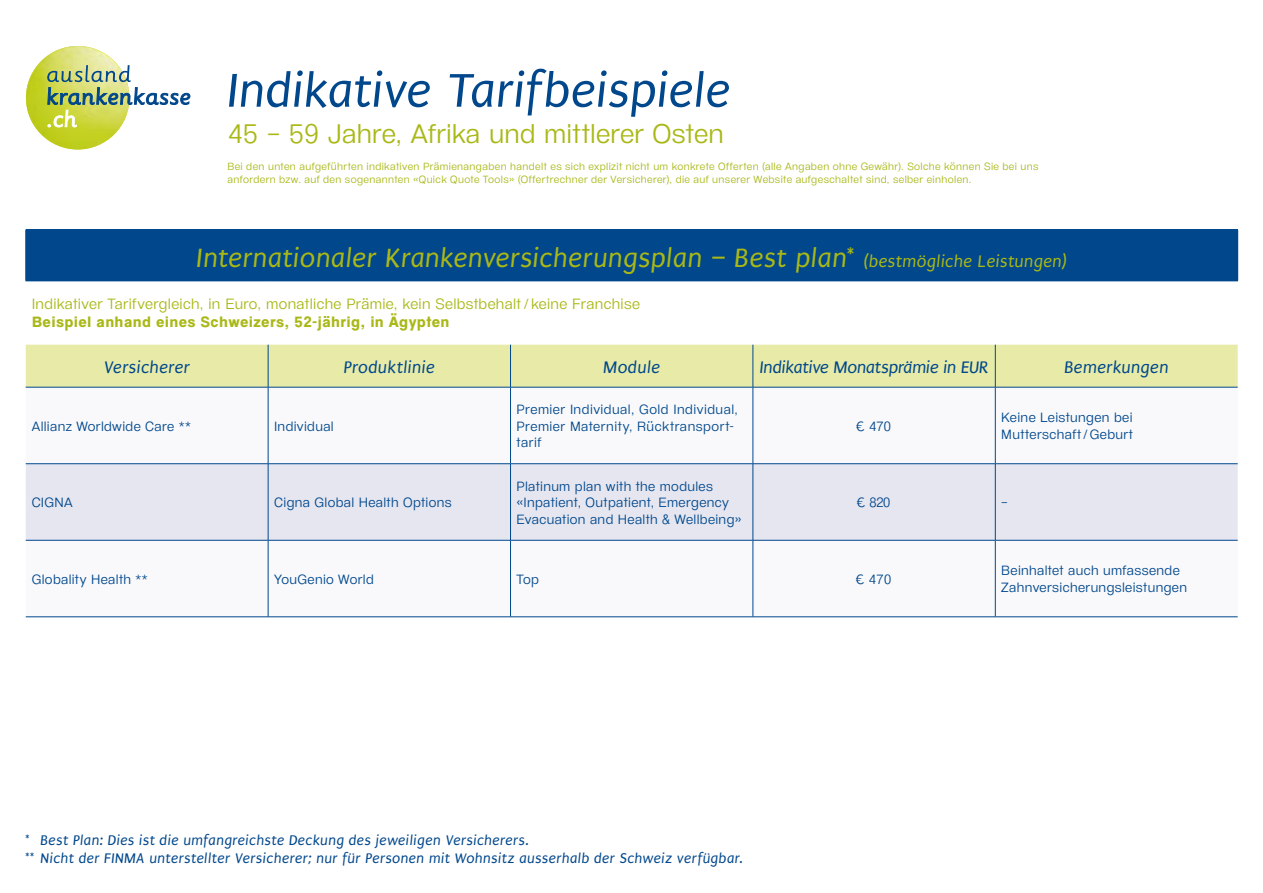
<style>
.page{position:relative;width:1263px;height:893px;background:#fff}
.page>*{position:absolute;margin:0;border:0;box-sizing:border-box;transform-origin:0 0}
.t1{font:italic 51px "Puritan 2";letter-spacing:.005em;color:#00478c}
.t2{font:italic 28.5px "Puritan 2";letter-spacing:.015em;color:#a9b816}
.t3{font:27px "GGX88 Lt";letter-spacing:.005em;color:#a9b816}
.t4{font:italic 18px "Puritan 2";letter-spacing:.005em;color:#00478c}
.t5{font:italic 18px "Puritan 2";letter-spacing:-.015em;color:#00478c}
.t6{font:italic 15px/18px "Puritan 2";letter-spacing:.025em;color:#00478c}
.t7{font:15px "GGX88 Lt";letter-spacing:.025em;color:#a9b816}
.t8{font:700 15px "GGX88 Rg";letter-spacing:.025em;color:#a9b816}
.t9{font:13.5px/16.5px "GGX88 Lt";letter-spacing:.03em;color:#00478c}
.t10{font:10.5px/13.5px "GGX88 Lt";letter-spacing:.035em;color:#a9b816}
.s1{font-size:18px}
</style>
<div class="page">
<div style="left:26px;top:230px;width:1212px;height:51px;background:#00478c"></div>
<div style="left:26px;top:345px;width:1212px;height:42px;background:#e7eba7"></div>
<svg style="left:26px;top:388px;width:1212px;height:229px"></svg>
<div style="left:26px;top:464px;width:1212px;height:76px;background:#e6e6f0"></div>
<hr style="left:25px;top:230px;width:1px;height:51px;background:#00478c">
<hr style="left:26px;top:281px;width:242px;height:1px;background:#00478c">
<hr style="left:268px;top:281px;width:242px;height:1px;background:#00478c">
<hr style="left:510px;top:281px;width:243px;height:1px;background:#00478c">
<hr style="left:753px;top:281px;width:242px;height:1px;background:#00478c">
<hr style="left:995px;top:281px;width:243px;height:1px;background:#00478c">
<hr style="left:268px;top:345px;width:1px;height:42px;background:#00478c">
<hr style="left:510px;top:345px;width:1px;height:42px;background:#00478c">
<hr style="left:753px;top:345px;width:1px;height:42px;background:#00478c">
<hr style="left:995px;top:345px;width:1px;height:42px;background:#00478c">
<hr style="left:26px;top:387px;width:242px;height:1px;background:#00478c">
<hr style="left:268px;top:387px;width:242px;height:1px;background:#00478c">
<hr style="left:268px;top:387px;width:1px;height:76px;background:#00478c">
<hr style="left:510px;top:387px;width:243px;height:1px;background:#00478c">
<hr style="left:510px;top:387px;width:1px;height:76px;background:#00478c">
<hr style="left:753px;top:387px;width:242px;height:1px;background:#00478c">
<hr style="left:753px;top:387px;width:1px;height:76px;background:#00478c">
<hr style="left:995px;top:387px;width:243px;height:1px;background:#00478c">
<hr style="left:995px;top:387px;width:1px;height:76px;background:#00478c">
<hr style="left:26px;top:463px;width:242px;height:1px;background:#00478c">
<hr style="left:268px;top:463px;width:242px;height:1px;background:#00478c">
<hr style="left:268px;top:464px;width:1px;height:76px;background:#00478c">
<hr style="left:510px;top:463px;width:243px;height:1px;background:#00478c">
<hr style="left:510px;top:464px;width:1px;height:76px;background:#00478c">
<hr style="left:753px;top:463px;width:242px;height:1px;background:#00478c">
<hr style="left:753px;top:464px;width:1px;height:76px;background:#00478c">
<hr style="left:995px;top:463px;width:243px;height:1px;background:#00478c">
<hr style="left:995px;top:464px;width:1px;height:76px;background:#00478c">
<hr style="left:26px;top:540px;width:242px;height:1px;background:#00478c">
<hr style="left:268px;top:540px;width:242px;height:1px;background:#00478c">
<hr style="left:268px;top:540px;width:1px;height:77px;background:#00478c">
<hr style="left:510px;top:540px;width:243px;height:1px;background:#00478c">
<hr style="left:510px;top:540px;width:1px;height:77px;background:#00478c">
<hr style="left:753px;top:540px;width:242px;height:1px;background:#00478c">
<hr style="left:753px;top:540px;width:1px;height:77px;background:#00478c">
<hr style="left:995px;top:540px;width:243px;height:1px;background:#00478c">
<hr style="left:995px;top:540px;width:1px;height:77px;background:#00478c">
<hr style="left:26px;top:617px;width:242px;height:1px;background:#00478c">
<hr style="left:268px;top:617px;width:242px;height:1px;background:#00478c">
<hr style="left:510px;top:617px;width:243px;height:1px;background:#00478c">
<hr style="left:753px;top:617px;width:242px;height:1px;background:#00478c">
<hr style="left:995px;top:617px;width:243px;height:1px;background:#00478c">
<img style="left:26px;top:46px;width:103px;height:103px;border-radius:52px">
<svg style="left:47px;top:65px;width:143px;height:62px"></svg>
<h1 class="t1" style="left:227px;top:63px;width:504px">Indikative Tarifbeispiele</h1>
<h3 class="t3" style="left:227px;top:117px;width:498px">45 – 59 Jahre, Afrika und mittlerer Osten</h3>
<p class="t10" style="left:227px;top:159px;width:812px">Bei den unten aufgeführten indikativen Prämienangaben handelt es sich explizit nicht um konkrete Offerten (alle Angaben ohne Gewähr). Solche können Sie bei uns anfordern bzw. auf den sogenannten «Quick Quote Tools» (Offertrechner der Versicherer), die auf unserer Website aufgeschaltet sind, selber einholen.</p>
<h2 class="t2" style="left:197px;top:242px;width:872px">Internationaler Krankenversicherungsplan – Best plan* <span class="s1">(bestmögliche Leistungen)</span></h2>
<p class="t7" style="left:32px;top:295px;width:610px">Indikativer Tarifvergleich, in Euro, monatliche Prämie, kein Selbstbehalt / keine Franchise</p>
<p class="t8" style="left:32px;top:313px;width:419px">Beispiel anhand eines Schweizers, 52-jährig, in Ägypten</p>
<h3 class="t4" style="left:104px;top:358px;width:88px">Versicherer</h3>
<h3 class="t4" style="left:344px;top:358px;width:93px">Produktlinie</h3>
<h3 class="t4" style="left:603px;top:358px;width:58px">Module</h3>
<h3 class="t5" style="left:760px;top:358px;width:230px">Indikative Monatsprämie in EUR</h3>
<h3 class="t4" style="left:1064px;top:358px;width:106px">Bemerkungen</h3>
<p class="t9" style="left:32px;top:417px;width:161px">Allianz Worldwide Care **</p>
<p class="t9" style="left:274px;top:417px;width:61px">Individual</p>
<p class="t9" style="left:32px;top:494px;width:42px">CIGNA</p>
<p class="t9" style="left:274px;top:494px;width:179px">Cigna Global Health Options</p>
<p class="t9" style="left:516px;top:401px;width:223px">Premier Individual, Gold Individual,<br>Premier Maternity, Rücktransport&shy;tarif</p>
<p class="t9" style="left:516px;top:477px;width:226px">Platinum plan with the modules «Inpatient, Outpatient, Emergency<br>Evacuation and Health &amp; Wellbeing»</p>
<p class="t9" style="left:856px;top:417px;width:36px">€ 470</p>
<p class="t9" style="left:1001px;top:409px;width:133px">Keine Leistungen bei<br>Mutterschaft / Geburt</p>
<p class="t9" style="left:857px;top:494px;width:35px">€ 820</p>
<p class="t9" style="left:1001px;top:494px;width:8px">–</p>
<p class="t9" style="left:32px;top:571px;width:118px">Globality Health **</p>
<p class="t9" style="left:274px;top:571px;width:101px">YouGenio World</p>
<p class="t9" style="left:516px;top:571px;width:24px">Top</p>
<p class="t9" style="left:856px;top:571px;width:37px">€ 470</p>
<p class="t9" style="left:1001px;top:562px;width:187px">Beinhaltet auch umfassende<br>Zahnversicherungsleistungen</p>
<p class="t6" style="left:26px;top:832px;width:719px">* Best Plan: Dies ist die umfangreichste Deckung des jeweiligen Versicherers.<br>** Nicht der FINMA unterstellter Versicherer; nur für Personen mit Wohnsitz ausserhalb der Schweiz verfügbar.</p>
</div>
